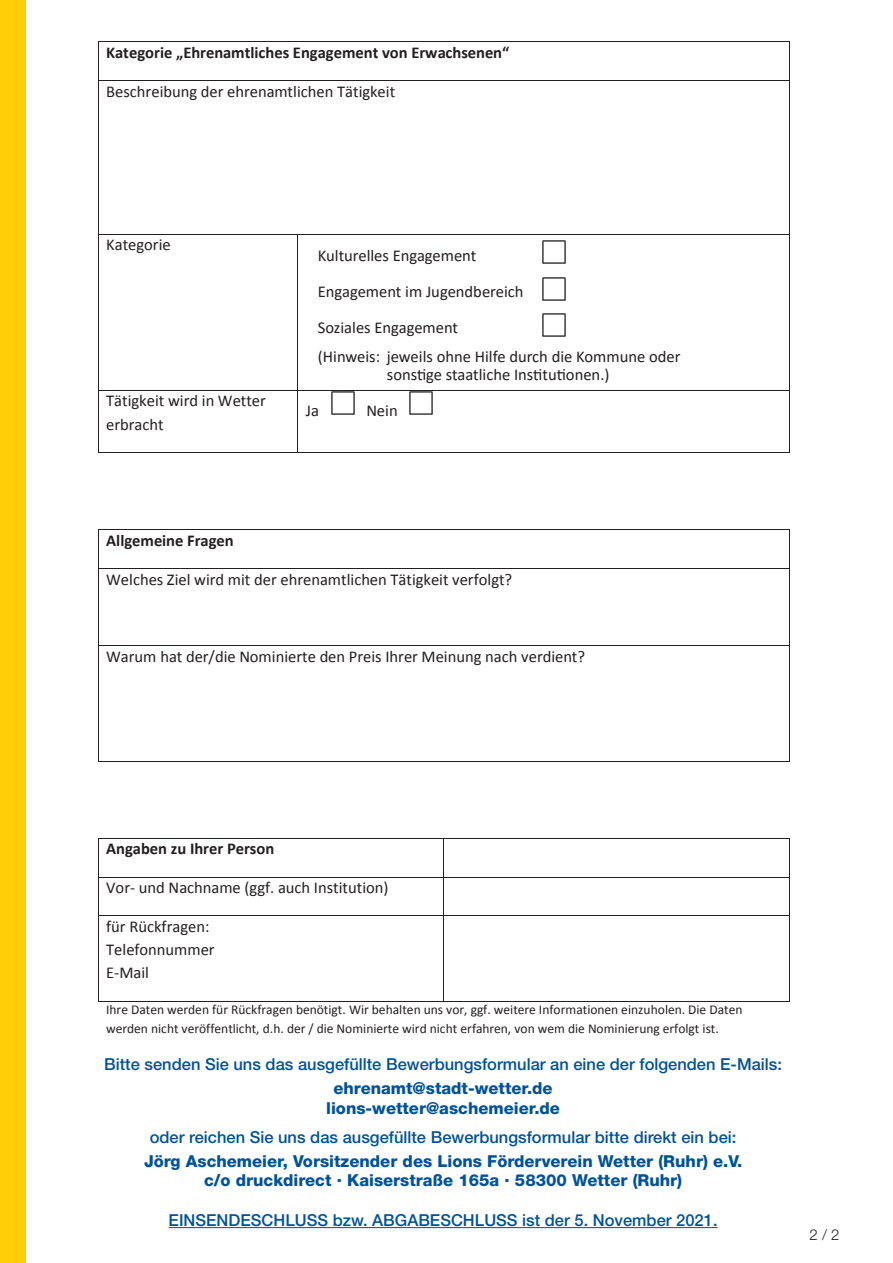
<style>
.page{position:relative;width:893px;height:1263px;background:#fff}
.page>*{position:absolute;margin:0;border:0;box-sizing:border-box;transform-origin:0 0}
.t1{font:16.5px/23.2px "Calibri";color:#231f20}
.t2{font:500 16.5px "Helvetica Neue";color:#01529a}
.t3{font:800 16.5px/19.8px "Helvetica Neue";color:#01529a;text-align:center}
.t4{font:700 16.5px "Calibri";color:#231f20}
.t5{font:300 15px "Helvetica Neue";color:#231f20}
.t6{font:13.5px/18.9px "Calibri";color:#231f20}
</style>
<div class="page">
<hr style="left:98px;top:41px;width:691px;height:1px;background:#231f20">
<hr style="left:98px;top:42px;width:1px;height:38px;background:#231f20">
<hr style="left:789px;top:42px;width:1px;height:38px;background:#231f20">
<hr style="left:98px;top:80px;width:691px;height:1px;background:#231f20">
<hr style="left:98px;top:81px;width:1px;height:153px;background:#231f20">
<hr style="left:789px;top:81px;width:1px;height:153px;background:#231f20">
<hr style="left:98px;top:234px;width:199px;height:1px;background:#231f20">
<hr style="left:298px;top:234px;width:491px;height:1px;background:#231f20">
<hr style="left:98px;top:234px;width:1px;height:156px;background:#231f20">
<hr style="left:297px;top:234px;width:1px;height:156px;background:#231f20">
<hr style="left:789px;top:234px;width:1px;height:156px;background:#231f20">
<hr style="left:98px;top:390px;width:199px;height:1px;background:#231f20">
<hr style="left:298px;top:390px;width:491px;height:1px;background:#231f20">
<hr style="left:98px;top:391px;width:1px;height:61px;background:#231f20">
<hr style="left:98px;top:452px;width:199px;height:1px;background:#231f20">
<hr style="left:297px;top:391px;width:1px;height:61px;background:#231f20">
<hr style="left:298px;top:452px;width:491px;height:1px;background:#231f20">
<hr style="left:789px;top:391px;width:1px;height:61px;background:#231f20">
<hr style="left:98px;top:529px;width:691px;height:1px;background:#231f20">
<hr style="left:98px;top:530px;width:1px;height:38px;background:#231f20">
<hr style="left:789px;top:530px;width:1px;height:38px;background:#231f20">
<hr style="left:98px;top:568px;width:691px;height:1px;background:#231f20">
<hr style="left:98px;top:569px;width:1px;height:76px;background:#231f20">
<hr style="left:789px;top:569px;width:1px;height:76px;background:#231f20">
<hr style="left:98px;top:645px;width:691px;height:1px;background:#231f20">
<hr style="left:98px;top:646px;width:1px;height:115px;background:#231f20">
<hr style="left:98px;top:761px;width:691px;height:1px;background:#231f20">
<hr style="left:789px;top:646px;width:1px;height:115px;background:#231f20">
<hr style="left:98px;top:838px;width:345px;height:1px;background:#231f20">
<hr style="left:444px;top:838px;width:345px;height:1px;background:#231f20">
<hr style="left:98px;top:838px;width:1px;height:39px;background:#231f20">
<hr style="left:443px;top:838px;width:1px;height:39px;background:#231f20">
<hr style="left:789px;top:838px;width:1px;height:39px;background:#231f20">
<hr style="left:98px;top:877px;width:345px;height:1px;background:#231f20">
<hr style="left:444px;top:877px;width:345px;height:1px;background:#231f20">
<hr style="left:98px;top:877px;width:1px;height:38px;background:#231f20">
<hr style="left:443px;top:877px;width:1px;height:38px;background:#231f20">
<hr style="left:789px;top:877px;width:1px;height:38px;background:#231f20">
<hr style="left:98px;top:915px;width:345px;height:1px;background:#231f20">
<hr style="left:444px;top:915px;width:345px;height:1px;background:#231f20">
<hr style="left:98px;top:916px;width:1px;height:85px;background:#231f20">
<hr style="left:98px;top:1001px;width:345px;height:1px;background:#231f20">
<hr style="left:443px;top:916px;width:1px;height:85px;background:#231f20">
<hr style="left:444px;top:1001px;width:345px;height:1px;background:#231f20">
<hr style="left:789px;top:916px;width:1px;height:85px;background:#231f20">
<img style="left:409px;top:392px;width:24px;height:23px">
<svg style="left:409px;top:391px;width:24px;height:1px"></svg>
<img style="left:331px;top:392px;width:24px;height:23px">
<svg style="left:331px;top:391px;width:24px;height:1px"></svg>
<hr style="left:169px;top:1227px;width:548px;height:1px;background:#01529a">
<div style="left:0;top:0;width:26px;height:1263px;background:#fece08"></div>
<img style="left:542px;top:240px;width:24px;height:24px">
<img style="left:542px;top:277px;width:24px;height:24px">
<img style="left:542px;top:313px;width:24px;height:24px">
<p class="t4" style="left:106px;top:41px;width:405px">Kategorie „Ehrenamtliches Engagement von Erwachsenen“</p>
<p class="t1" style="left:106px;top:79px;width:291px">Beschreibung der ehrenamtlichen Tätigkeit</p>
<p class="t1" style="left:106px;top:233px;width:66px">Kategorie</p>
<p class="t1" style="left:318px;top:237px;width:207px;line-height:36px">Kulturelles Engagement<br>Engagement im Jugendbereich<br>Soziales Engagement</p>
<p class="t1" style="left:318px;top:347px;width:364px;line-height:18px;text-align:center">(Hinweis: jeweils ohne Hilfe durch die Kommune oder sonstige staatliche Institutionen.)</p>
<p class="t1" style="left:306px;top:312px;width:161px">Kulturelles Engagement</p>
<p class="t1" style="left:106px;top:389px;width:161px">Tätigkeit wird in Wetter erbracht</p>
<p class="t1" style="left:306px;top:398px;width:15px">Ja</p>
<p class="t1" style="left:366px;top:398px;width:33px">Nein</p>
<p class="t4" style="left:106px;top:529px;width:129px">Allgemeine Fragen</p>
<p class="t1" style="left:106px;top:567px;width:408px">Welches Ziel wird mit der ehrenamtlichen Tätigkeit verfolgt?</p>
<p class="t1" style="left:106px;top:644px;width:480px">Warum hat der/die Nominierte den Preis Ihrer Meinung nach verdient?</p>
<p class="t4" style="left:106px;top:837px;width:170px">Angaben zu Ihrer Person</p>
<p class="t1" style="left:106px;top:875px;width:284px">Vor- und Nachname (ggf. auch Institution)</p>
<p class="t1" style="left:106px;top:914px;width:110px">für Rückfragen:<br>Telefonnummer<br>E-Mail</p>
<p class="t6" style="left:106px;top:1000px;width:638px">Ihre Daten werden für Rückfragen benötigt. Wir behalten uns vor, ggf. weitere Informationen einzuholen. Die Daten werden nicht veröffentlicht, d.h. der / die Nominierte wird nicht erfahren, von wem die Nominierung erfolgt ist.</p>
<p class="t2" style="left:104px;top:1054px;width:679px">Bitte senden Sie uns das ausgefüllte Bewerbungsformular an eine der folgenden E-Mails:</p>
<p class="t3" style="left:326px;top:1078px;width:235px">ehrenamt@stadt-wetter.de lions-wetter@aschemeier.de</p>
<p class="t2" style="left:150px;top:1127px;width:588px">oder reichen Sie uns das ausgefüllte Bewerbungsformular bitte direkt ein bei:</p>
<p class="t3" style="left:144px;top:1151px;width:600px">Jörg Aschemeier, Vorsitzender des Lions Förderverein Wetter (Ruhr) e.V. c/o druckdirect . Kaiserstraße 165a . 58300 Wetter (Ruhr)</p>
<p class="t2" style="left:169px;top:1210px;width:550px">EINSENDESCHLUSS bzw. ABGABESCHLUSS ist der 5. November 2021.</p>
<p class="t5" style="left:810px;top:1225px;width:32px">2 / 2</p>
</div>
